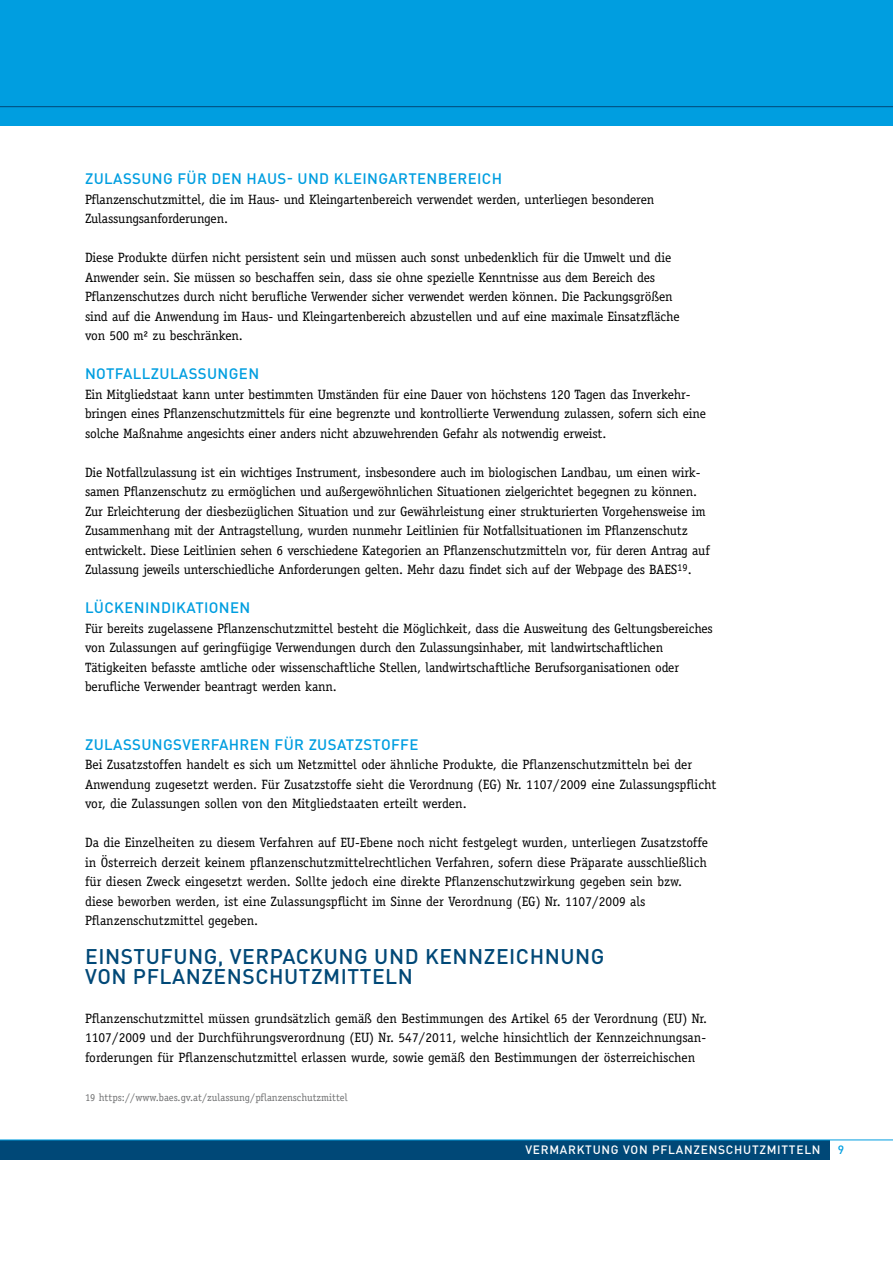
<style>
.page{position:relative;width:893px;height:1263px;background:#fff}
.page>*{position:absolute;margin:0;border:0;box-sizing:border-box;transform-origin:0 0}
.t1{font:500 21px "DIN Pro";letter-spacing:.025em;color:#004877}
.t2{font:500 15px "DIN Pro";letter-spacing:.025em;color:#009ee0}
.t3{font:13.5px/19.5px "Officina Serif";letter-spacing:-.01em;color:#000}
.t4{font:500 12px "DIN Pro";letter-spacing:.06em;color:#fff}
.t5{font:500 12px "DIN Pro";color:#009ee0}
.t6{font:10.5px "Officina Serif";color:#707172}
</style>
<div class="page">
<div style="left:0;top:0;width:893px;height:126px;background:#009ee0"></div>
<div style="left:0;top:1140px;width:829px;height:20px;background:#004877"></div>
<hr style="left:0;top:1139px;width:893px;height:1px;background:#009ee0">
<hr style="left:0;top:106px;width:893px;height:1px;background:#004877">
<p class="t2" style="left:85px;top:169px;width:39px">ZU LASSU</p>
<p class="t2" style="left:152px;top:169px;width:36px">NG FÜR</p>
<p class="t2" style="left:211px;top:169px;width:57px">DEN HAUS</p>
<p class="t2" style="left:287px;top:169px;width:103px">- UND KLEINGAR</p>
<p class="t2" style="left:408px;top:169px;width:40px">TENBEREICH</p>
<p class="t3" style="left:85px;top:190px;width:571px">Pflanzenschutzmittel, die im Haus- und Kleingartenbereich verwendet werden, unterliegen besonderen<br>Zulassungsanforderungen.</p>
<p class="t3" style="left:85px;top:248px;width:596px">Diese Produkte dürfen nicht persistent sein und müssen auch sonst unbedenklich für die Umwelt und die Anwender sein. Sie müssen so beschaffen sein, dass sie ohne spezielle Kenntnisse aus dem Bereich des Pflanzenschutzes durch nicht berufliche Verwender sicher verwendet werden können. Die Packungsgrößen sind auf die Anwendung im Haus- und Kleingartenbereich abzustellen und auf eine maximale Einsatzfläche von 500 m² zu beschränken.</p>
<p class="t2" style="left:85px;top:364px;width:105px">N OTFALLZU LASSU</p>
<p class="t2" style="left:218px;top:364px;width:43px">NGEN</p>
<p class="t3" style="left:85px;top:385px;width:622px">Ein Mitgliedstaat kann unter bestimmten Umständen für eine Dauer von höchstens 120 Tagen das Inverkehr&shy;bringen eines Pflanzenschutzmittels für eine begrenzte und kontrollierte Verwendung zulassen, sofern sich eine solche Maßnahme angesichts einer anders nicht abzuwehrenden Gefahr als notwendig erweist.</p>
<p class="t3" style="left:85px;top:462px;width:626px">Die Notfallzulassung ist ein wichtiges Instrument, insbesondere auch im biologischen Landbau, um einen wirk&shy;samen Pflanzenschutz zu ermöglichen und außergewöhnlichen Situationen zielgerichtet begegnen zu können.<br>Zur Erleichterung der diesbezüglichen Situation und zur Gewährleistung einer strukturierten Vorgehensweise im Zusammenhang mit der Antragstellung, wurden nunmehr Leitlinien für Notfallsituationen im Pflanzenschutz entwickelt. Diese Leitlinien sehen 6 verschiedene Kategorien an Pflanzenschutzmitteln vor, für deren Antrag auf Zulassung jeweils unterschiedliche Anforderungen gelten. Mehr dazu findet sich auf der Webpage des BAES<sup>19</sup>.</p>
<p class="t2" style="left:85px;top:598px;width:11px">LÜCKE</p>
<p class="t2" style="left:134px;top:598px;width:37px">NINDIKA</p>
<p class="t2" style="left:195px;top:598px;width:57px">TIONEN</p>
<p class="t3" style="left:85px;top:619px;width:629px">Für bereits zugelassene Pflanzenschutzmittel besteht die Möglichkeit, dass die Ausweitung des Geltungsbereiches von Zulassungen auf geringfügige Verwendungen durch den Zulassungsinhaber, mit landwirtschaftlichen Tätigkeiten befasste amtliche oder wissenschaftliche Stellen, landwirtschaftliche Berufsorganisationen oder berufliche Verwender beantragt werden kann.</p>
<p class="t2" style="left:85px;top:734px;width:39px">ZU LASSU</p>
<p class="t2" style="left:152px;top:734px;width:22px">NGSVERFAHRE</p>
<p class="t2" style="left:259px;top:734px;width:26px">N FÜR</p>
<p class="t2" style="left:309px;top:734px;width:19px">ZUSA</p>
<p class="t2" style="left:346px;top:734px;width:55px">TZSTOFFE</p>
<p class="t3" style="left:85px;top:755px;width:633px">Bei Zusatzstoffen handelt es sich um Netzmittel oder ähnliche Produkte, die Pflanzenschutzmitteln bei der<br>Anwendung zugesetzt werden. Für Zusatzstoffe sieht die Verordnung (EG) Nr. 1107/2009 eine Zulassungspflicht vor, die Zulassungen sollen von den Mitgliedstaaten erteilt werden.</p>
<p class="t3" style="left:85px;top:833px;width:625px">Da die Einzelheiten zu diesem Verfahren auf EU-Ebene noch nicht festgelegt wurden, unterliegen Zusatzstoffe in Österreich derzeit keinem pflanzenschutzmittelrechtlichen Verfahren, sofern diese Präparate ausschließlich für diesen Zweck eingesetzt werden. Sollte jedoch eine direkte Pflanzenschutzwirkung gegeben sein bzw. diese beworben werden, ist eine Zulassungspflicht im Sinne der Verordnung (EG) Nr. 1107/2009 als Pflanzenschutzmittel gegeben.</p>
<h1 class="t1" style="left:85px;top:942px;width:75px">EI NSTUFU</h1>
<h1 class="t1" style="left:188px;top:942px;width:69px">NG, VERPACKU</h1>
<h1 class="t1" style="left:339px;top:942px;width:158px">NG UND KENNZEICH</h1>
<h1 class="t1" style="left:545px;top:942px;width:58px">NUNG</h1>
<h1 class="t1" style="left:85px;top:962px;width:172px">VON PFLANZENSCHU</h1>
<h1 class="t1" style="left:299px;top:962px;width:116px">TZMITTELN</h1>
<p class="t3" style="left:85px;top:1009px;width:624px">Pflanzenschutzmittel müssen grundsätzlich gemäß den Bestimmungen des Artikel 65 der Verordnung (EU) Nr.<br>1107/2009 und der Durchführungsverordnung (EU) Nr. 547/2011, welche hinsichtlich der Kennzeichnungsan&shy;forderungen für Pflanzenschutzmittel erlassen wurde, sowie gemäß den Bestimmungen der österreichischen</p>
<p class="t6" style="left:85px;top:1091px;width:264px">19 https://www.baes.gv.at/zulassung/pflanzenschutzmittel</p>
<p class="t4" style="left:525px;top:1141px;width:44px">VER MARK</p>
<p class="t4" style="left:585px;top:1141px;width:142px">TU NG VON PFLANZENSCHU</p>
<p class="t4" style="left:752px;top:1141px;width:70px">TZMITTELN</p>
<p class="t5" style="left:838px;top:1141px;width:8px">9</p>
</div>
